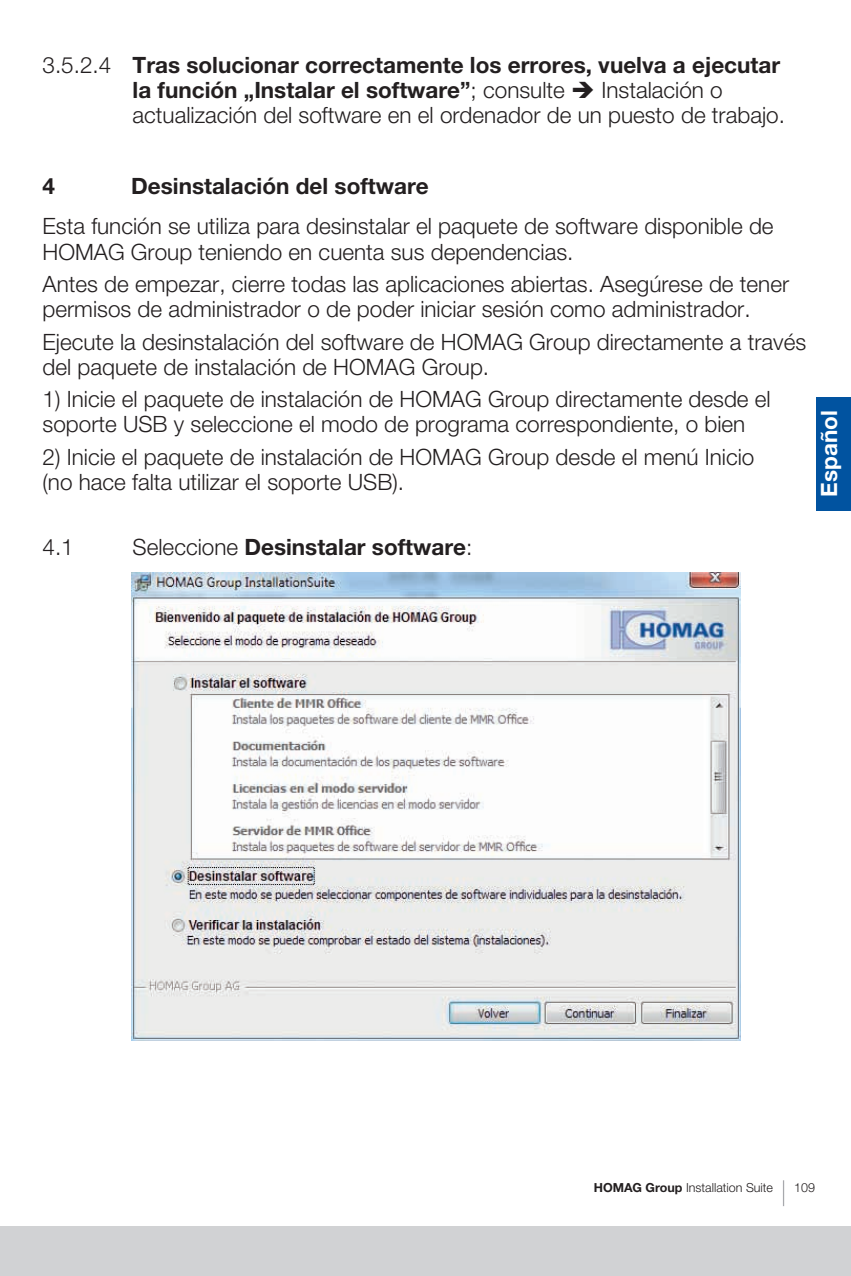
<style>
.page{position:relative;width:851px;height:1276px;background:#fff}
.page>*{position:absolute;margin:0;border:0;box-sizing:border-box;transform-origin:0 0}
.t1{font:300 22.5px/25px "Helvetica Neue LTW1 G";color:#231f20}
.t2{font:700 22.5px "Helvetica Neue LTW1 G";color:#231f20}
.t3{font:700 22.5px "Helvetica Neue LTW1 G";color:#fff}
.t4{font:300 12.5px "Helvetica Neue LTW1 G";color:#231f20}
.s1{font-weight:700}
.s2{font-weight:300}
</style>
<div class="page">
<div style="left:0;top:1226px;width:850px;height:50px;background:#d1d2d4"></div>
<hr style="left:782px;top:1180px;width:2px;height:26px;background:#a8a9ad">
<div style="left:816px;top:397px;width:34px;height:113px;background:#0153a0"></div>
<img style="left:131px;top:573px;width:609px;height:467px">
<p class="t1" style="left:133px;top:52px;width:653px;text-indent:-90px">3.5.2.4 <span class="s1">Tras solucionar correctamente los errores, vuelva a ejecutar la función „Instalar el software”</span>; consulte ➔ Instalación o actualización del software en el ordenador de un puesto de trabajo.</p>
<p class="t2" style="left:43px;top:173px;width:14px">4</p>
<p class="t2" style="left:131px;top:173px;width:299px">Desinstalación del software</p>
<p class="t1" style="left:43px;top:214px;width:732px">Esta función se utiliza para desinstalar el paquete de software disponible de<br>HOMAG Group teniendo en cuenta sus dependencias.</p>
<p class="t1" style="left:43px;top:271px;width:748px">Antes de empezar, cierre todas las aplicaciones abiertas. Asegúrese de tener permisos de administrador o de poder iniciar sesión como administrador.</p>
<p class="t1" style="left:43px;top:329px;width:765px">Ejecute la desinstalación del software de HOMAG Group directamente a través del paquete de instalación de HOMAG Group.</p>
<p class="t1" style="left:43px;top:386px;width:729px">1) Inicie el paquete de instalación de HOMAG Group directamente desde el soporte USB y seleccione el modo de programa correspondiente, o bien</p>
<p class="t1" style="left:43px;top:444px;width:713px">2) Inicie el paquete de instalación de HOMAG Group desde el menú Inicio (no hace falta utilizar el soporte USB).</p>
<p class="t3" style="left:815px;top:497px;width:88px;rotate:-90deg">Español</p>
<p class="t1" style="left:43px;top:534px;width:33px">4.1</p>
<p class="t2" style="left:133px;top:532px;width:341px"><span class="s2">Seleccione</span> Desinstalar software<span class="s2">:</span></p>
<p class="t4" style="left:594px;top:1180px;width:180px"><span class="s1">HOMAG Group</span> Installation Suite</p>
<p class="t4" style="left:794px;top:1179px;width:22px">109</p>
</div>
